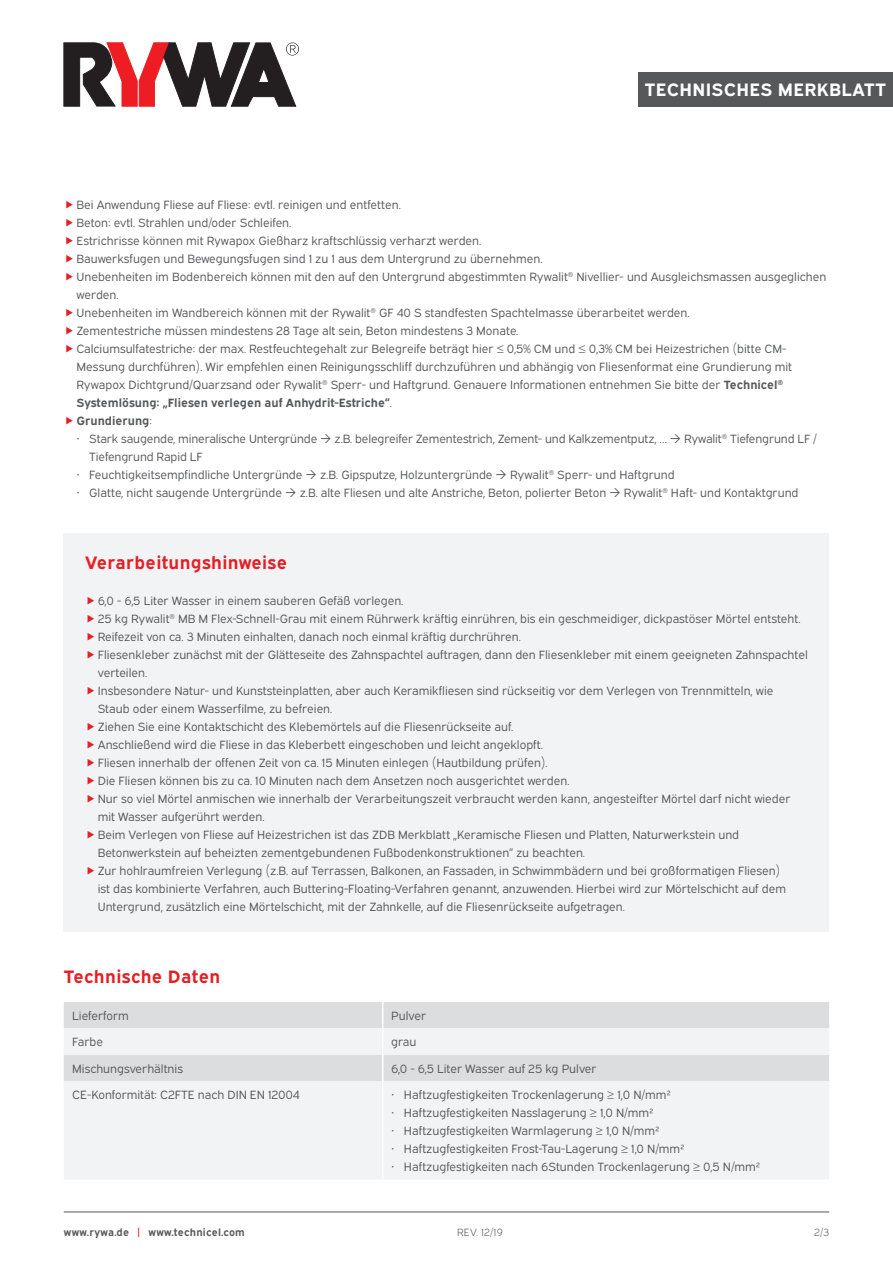
<style>
.page{position:relative;width:893px;height:1263px;background:#fff}
.page>*{position:absolute;margin:0;border:0;box-sizing:border-box;transform-origin:0 0}
.t1{font:700 18px "Expressway Rg";letter-spacing:.02em;color:#e41f25}
.t2{font:700 18px "Expressway Rg";letter-spacing:.02em;color:#fff}
.t3{font:12px/18px "Expressway Bk";color:#57585a}
.t4{font:700 12px/18px "Expressway Rg";color:#57585a}
.t5{font:700 10.5px "Expressway Rg";letter-spacing:.02em;color:#57585a}
.t6{font:10.5px "Expressway Lt";letter-spacing:.02em;color:#57585a}
.s1{font-family:"Expressway Rg";font-weight:700}
.s2{font-family:"Expressway Bk";font-weight:400}
.s3{color:#e41f25}
</style>
<div class="page">
<div style="left:638px;top:72px;width:255px;height:34px;background:#57585a"></div>
<hr style="left:64px;top:1212px;width:765px;height:1px;background:#57585a">
<svg style="left:64px;top:43px;width:235px;height:63px"></svg>
<div style="left:64px;top:1002px;width:765px;height:26px;background:#dcdddf"></div>
<svg style="left:64px;top:1028px;width:765px;height:151px;fill:#f2f3f4"></svg>
<svg style="left:382px;top:1002px;width:1px;height:79px"></svg>
<hr style="left:382px;top:1081px;width:1px;height:98px;background:#fff">
<div style="left:64px;top:533px;width:765px;height:399px;background:#f2f3f4"></div>
<h1 class="t2" style="left:645px;top:76px;width:243px">TECHNISCHES MERKBLATT</h1>
<p class="t3" style="left:77px;top:195px;width:751px">Bei Anwendung Fliese auf Fliese: evtl. reinigen und entfetten.<br>Beton: evtl. Strahlen und/oder Schleifen.<br>Estrichrisse können mit Rywapox Gießharz kraftschlüssig verharzt werden.<br>Bauwerksfugen und Bewegungsfugen sind 1 zu 1 aus dem Untergrund zu übernehmen.<br>Unebenheiten im Bodenbereich können mit den auf den Untergrund abgestimmten Rywalit<sup>®</sup> Nivellier- und Ausgleichsmassen ausgeglichen werden.<br>Unebenheiten im Wandbereich können mit der Rywalit<sup>®</sup> GF 40 S standfesten Spachtelmasse überarbeitet werden.<br>Zementestriche müssen mindestens 28 Tage alt sein, Beton mindestens 3 Monate.<br>Calciumsulfatestriche: der max. Restfeuchtegehalt zur Belegreife beträgt hier ≤ 0,5% CM und ≤ 0,3% CM bei Heizestrichen (bitte CM-Messung durchführen). Wir empfehlen einen Reinigungsschliff durchzuführen und abhängig von Fliesenformat eine Grundierung mit Rywapox Dichtgrund/Quarzsand oder Rywalit<sup>®</sup> Sperr- und Haftgrund. Genauere Informationen entnehmen Sie bitte der <span class="s1">Technicel</span><sup>®</sup></p>
<p class="t4" style="left:77px;top:393px;width:317px">Systemlösung: „Fliesen verlegen auf Anhydrit-Estriche“<span class="s2">.<br></span>Grundierung<span class="s2">:</span></p>
<p class="t3" style="left:77px;top:429px;width:242px">• Stark saugende, mineralische Untergründe</p>
<p class="t3" style="left:335px;top:429px;width:334px">z.B. belegreifer Zementestrich, Zement- und Kalkzementputz, …</p>
<p class="t3" style="left:684px;top:429px;width:134px">Rywalit<sup>®</sup> Tiefengrund LF /</p>
<p class="t3" style="left:89px;top:447px;width:115px">Tiefengrund Rapid LF</p>
<p class="t3" style="left:77px;top:465px;width:227px">• Feuchtigkeitsempfindliche Untergründe</p>
<p class="t3" style="left:320px;top:465px;width:174px">z.B. Gipsputze, Holzuntergründe</p>
<p class="t3" style="left:510px;top:465px;width:166px">Rywalit<sup>®</sup> Sperr- und Haftgrund</p>
<p class="t3" style="left:77px;top:483px;width:207px">• Glatte, nicht saugende Untergründe</p>
<p class="t3" style="left:300px;top:483px;width:308px">z.B. alte Fliesen und alte Anstriche, Beton, polierter Beton</p>
<p class="t3" style="left:624px;top:483px;width:176px">Rywalit<sup>®</sup> Haft- und Kontaktgrund</p>
<h1 class="t1" style="left:85px;top:548px;width:204px">Verarbeitungshinweise</h1>
<p class="t3" style="left:98px;top:590px;width:712px">6,0 - 6,5 Liter Wasser in einem sauberen Gefäß vorlegen.<br>25 kg Rywalit<sup>®</sup> MB M Flex-Schnell-Grau mit einem Rührwerk kräftig einrühren, bis ein geschmeidiger, dickpastöser Mörtel entsteht.<br>Reifezeit von ca. 3 Minuten einhalten, danach noch einmal kräftig durchrühren.<br>Fliesenkleber zunächst mit der Glätteseite des Zahnspachtel auftragen, dann den Fliesenkleber mit einem geeigneten Zahnspachtel verteilen.<br>Insbesondere Natur- und Kunststeinplatten, aber auch Keramikfliesen sind rückseitig vor dem Verlegen von Trennmitteln, wie Staub oder einem Wasserfilme, zu befreien.<br>Ziehen Sie eine Kontaktschicht des Klebemörtels auf die Fliesenrückseite auf.<br>Anschließend wird die Fliese in das Kleberbett eingeschoben und leicht angeklopft.<br>Fliesen innerhalb der offenen Zeit von ca. 15 Minuten einlegen (Hautbildung prüfen).<br>Die Fliesen können bis zu ca. 10 Minuten nach dem Ansetzen noch ausgerichtet werden.<br>Nur so viel Mörtel anmischen wie innerhalb der Verarbeitungszeit verbraucht werden kann, angesteifter Mörtel darf nicht wieder mit Wasser aufgerührt werden.<br>Beim Verlegen von Fliese auf Heizestrichen ist das ZDB Merkblatt „Keramische Fliesen und Platten, Naturwerkstein und Betonwerkstein auf beheizten zementgebundenen Fußbodenkonstruktionen“ zu beachten.<br>Zur hohlraumfreien Verlegung (z.B. auf Terrassen, Balkonen, an Fassaden, in Schwimmbädern und bei großformatigen Fliesen)<br>ist das kombinierte Verfahren, auch Buttering-Floating-Verfahren genannt, anzuwenden. Hierbei wird zur Mörtelschicht auf dem Untergrund, zusätzlich eine Mörtelschicht, mit der Zahnkelle, auf die Fliesenrückseite aufgetragen.</p>
<h1 class="t1" style="left:64px;top:963px;width:158px">Technische Daten</h1>
<p class="t3" style="left:72px;top:1005px;width:58px">Lieferform</p>
<p class="t3" style="left:391px;top:1005px;width:36px">Pulver</p>
<p class="t3" style="left:72px;top:1032px;width:32px">Farbe</p>
<p class="t3" style="left:391px;top:1032px;width:27px">grau</p>
<p class="t3" style="left:72px;top:1058px;width:112px">Mischungsverhältnis</p>
<p class="t3" style="left:391px;top:1058px;width:207px">6,0 - 6,5 Liter Wasser auf 25 kg Pulver</p>
<p class="t3" style="left:72px;top:1084px;width:229px">CE-Konformität: C2FTE nach DIN EN 12004</p>
<p class="t3" style="left:391px;top:1084px;width:281px">• Haftzugfestigkeiten Trockenlagerung ≥ 1,0 N/mm²</p>
<p class="t3" style="left:391px;top:1102px;width:264px">• Haftzugfestigkeiten Nasslagerung ≥ 1,0 N/mm²</p>
<p class="t3" style="left:391px;top:1120px;width:270px">• Haftzugfestigkeiten Warmlagerung ≥ 1,0 N/mm²</p>
<p class="t3" style="left:391px;top:1138px;width:295px">• Haftzugfestigkeiten Frost-Tau-Lagerung ≥ 1,0 N/mm²</p>
<p class="t3" style="left:391px;top:1156px;width:371px">• Haftzugfestigkeiten nach 6Stunden Trockenlagerung ≥ 0,5 N/mm²</p>
<p class="t5" style="left:64px;top:1223px;width:183px">www.rywa.de <span class="s3">|</span> www.technicel.com</p>
<p class="t6" style="left:457px;top:1224px;width:47px">REV. 12/19</p>
<p class="t6" style="left:814px;top:1224px;width:16px">2/3</p>
</div>
